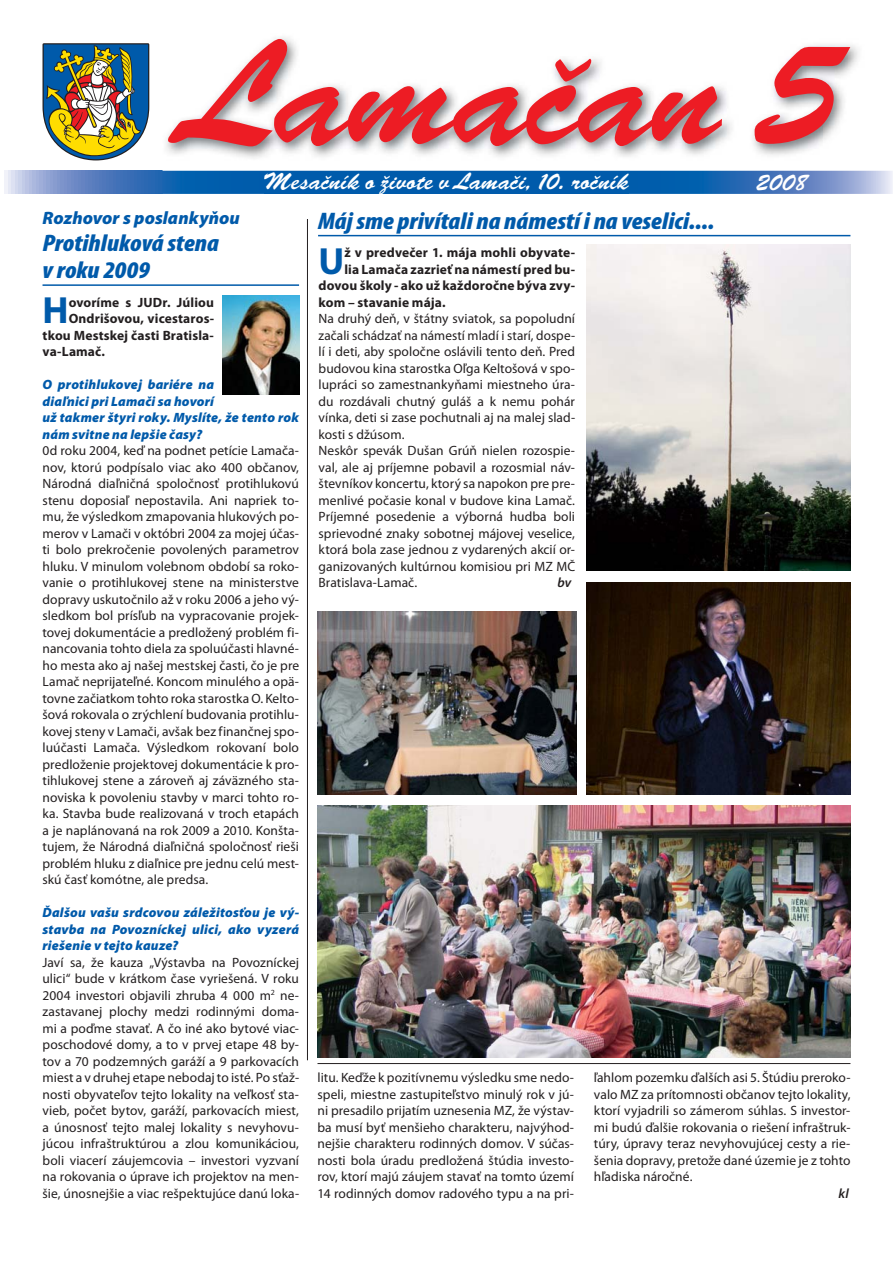
<style>
.page{position:relative;width:893px;height:1263px;background:#fff}
.page>*{position:absolute;margin:0;border:0;box-sizing:border-box;transform-origin:0 0}
.t1{font:150px "Brush Script DOT";letter-spacing:-.01em;color:#ed1c24}
.t2{font:700 37.95px "Myriad Pro";color:#005aaa}
.t3{font:italic 900 condensed 24px/27px "Myriad Pro";color:#005aaa;scale:1.1 1}
.t4{font:24px "Brush Script DOT";color:#fff}
.t5{font:italic 900 18px "Myriad Pro";color:#005aaa}
.t6{font:13.5px/16.5px "Myriad Pro";color:#231f20;text-align:justify}
.t7{font:italic 900 13.5px/16.5px "Myriad Pro";letter-spacing:.015em;color:#005aaa}
.t8{font:700 13.5px "Myriad Pro";letter-spacing:.01em;color:#231f20}
.t9{font:italic 600 13.5px "Myriad Pro";color:#231f20}
</style>
<div class="page">
<svg style="left:43px;top:43px;width:106px;height:117px"></svg>
<svg style="left:4px;top:171px;width:158px;height:23px;background:#6f90c8"></svg>
<img style="left:162px;top:37px;width:720px;height:200px">
<img style="left:162px;top:171px;width:731px;height:23px">
<div style="left:264px;top:173px;width:365px;height:22px;background:#005bab"></div>
<img style="left:756px;top:175px;width:54px;height:16px">
<hr style="left:307px;top:219px;width:1px;height:841px;background:#231f20">
<hr style="left:43px;top:284px;width:256px;height:2px;background:#005aaa">
<hr style="left:318px;top:235px;width:532px;height:1px;background:#005aaa">
<img style="left:223px;top:295px;width:76px;height:100px">
<img style="left:587px;top:245px;width:263px;height:326px">
<img style="left:317px;top:806px;width:533px;height:251px">
<img style="left:587px;top:583px;width:263px;height:211px">
<img style="left:317px;top:611px;width:260px;height:183px">
<hr style="left:317px;top:1063px;width:533px;height:1px;background:#231f20">
<h1 class="t1" style="left:188px;top:48px;width:648px">Lamačan 5</h1>
<h3 class="t4" style="left:264px;top:174px;width:366px">Mesačník o živote v Lamači, 10. ročník</h3>
<h3 class="t4" style="left:756px;top:175px;width:53px">2008</h3>
<h3 class="t5" style="left:43px;top:211px;width:199px">Rozhovor s poslankyňou</h3>
<h3 class="t3" style="left:43px;top:232px;width:162px">Protihluková stena v roku 2009</h3>
<h2 class="t2" style="left:43px;top:296px;width:28px">H</h2>
<p class="t8" style="left:69px;top:297px;width:147px">ovoríme s JUDr. Júliou</p>
<p class="t8" style="left:69px;top:313px;width:147px">Ondrišovou, vicestaros-</p>
<p class="t8" style="left:43px;top:330px;width:173px">tkou Mestskej časti Bratisla-</p>
<p class="t8" style="left:43px;top:346px;width:64px">va-Lamač.</p>
<p class="t7" style="left:43px;top:378px;width:258px">O protihlukovej bariére na<br>diaľnici pri Lamači sa hovorí<br>už takmer štyri roky. Myslíte, že tento rok nám svitne na lepšie časy?</p>
<p class="t6" style="left:43px;top:444px;width:258px">0d roku 2004, keď na podnet petície Lamača&shy;nov, ktorú podpísalo viac ako 400 občanov, Národná diaľničná spoločnosť protihlukovú stenu doposiaľ nepostavila. Ani napriek to&shy;mu, že výsledkom zmapovania hlukových po&shy;merov v Lamači v októbri 2004 za mojej účas&shy;ti bolo prekročenie povolených parametrov hluku. V minulom volebnom období sa roko&shy;vanie o protihlukovej stene na ministerstve dopravy uskutočnilo až v roku 2006 a jeho vý&shy;sledkom bol prísľub na vypracovanie projek&shy;tovej dokumentácie a predložený problém fi&shy;nancovania tohto diela za spoluúčasti hlavné&shy;ho mesta ako aj našej mestskej časti, čo je pre Lamač neprijateľné. Koncom minulého a opä&shy;tovne začiatkom tohto roka starostka O. Kelto&shy;šová rokovala o zrýchlení budovania protihlu&shy;kovej steny v Lamači, avšak bez finančnej spo&shy;luúčasti Lamača. Výsledkom rokovaní bolo predloženie projektovej dokumentácie k pro&shy;tihlukovej stene a zároveň aj záväzného sta&shy;noviska k povoleniu stavby v marci tohto ro&shy;ka. Stavba bude realizovaná v troch etapách a je naplánovaná na rok 2009 a 2010. Konšta&shy;tujem, že Národná diaľničná spoločnosť rieši problém hluku z diaľnice pre jednu celú mest&shy;skú časť komótne, ale predsa.</p>
<p class="t7" style="left:43px;top:906px;width:258px;text-align:justify">Ďalšou vašu srdcovou záležitosťou je vý&shy;stavba na Povozníckej ulici, ako vyzerá riešenie v tejto kauze?</p>
<p class="t6" style="left:43px;top:955px;width:258px">Javí sa, že kauza „Výstavba na Povozníckej ulici“ bude v krátkom čase vyriešená. V roku 2004 investori objavili zhruba 4 000 m<sup>2</sup> ne&shy;zastavanej plochy medzi rodinnými doma&shy;mi a poďme stavať. A čo iné ako bytové viac&shy;poschodové domy, a to v prvej etape 48 by&shy;tov a 70 podzemných garáží a 9 parkovacích miest a v druhej etape nebodaj to isté. Po sťaž&shy;nosti obyvateľov tejto lokality na veľkosť sta&shy;vieb, počet bytov, garáží, parkovacích miest, a únosnosť tejto malej lokality s nevyhovu&shy;júcou infraštruktúrou a zlou komunikáciou, boli viacerí záujemcovia – investori vyzvaní na rokovania o úprave ich projektov na men&shy;šie, únosnejšie a viac rešpektujúce danú loka-</p>
<h3 class="t3" style="left:318px;top:209px;width:362px">Máj sme privítali na námestí i na veselici....</h3>
<h2 class="t2" style="left:319px;top:246px;width:27px">U</h2>
<p class="t8" style="left:344px;top:247px;width:232px">ž v predvečer 1. mája mohli obyvate-</p>
<p class="t8" style="left:344px;top:264px;width:232px">lia Lamača zazrieť na námestí pred bu-</p>
<p class="t8" style="left:319px;top:280px;width:258px">dovou školy - ako už každoročne býva zvy-</p>
<p class="t8" style="left:319px;top:297px;width:129px">kom – stavanie mája.</p>
<p class="t6" style="left:319px;top:312px;width:258px;text-align:left">Na druhý deň, v štátny sviatok, sa popoludní začali schádzať na námestí mladí i starí, dospe&shy;lí i deti, aby spoločne oslávili tento deň. Pred budovou kina starostka Oľga Keltošová v spo&shy;lupráci so zamestnankyňami miestneho úra&shy;du rozdávali chutný guláš a k nemu pohár vínka, deti si zase pochutnali aj na malej slad&shy;kosti s džúsom.<br>Neskôr spevák Dušan Grúň nielen rozospie&shy;val, ale aj príjemne pobavil a rozosmial náv&shy;števníkov koncertu, ktorý sa napokon pre pre&shy;menlivé počasie konal v budove kina Lamač.<br>Príjemné posedenie a výborná hudba boli sprievodné znaky sobotnej májovej veselice, ktorá bola zase jednou z vydarených akcií or&shy;ganizovaných kultúrnou komisiou pri MZ MČ Bratislava-Lamač.</p>
<p class="t9" style="left:557px;top:577px;width:15px">bv</p>
<p class="t6" style="left:317px;top:1071px;width:258px">litu. Keďže k pozitívnemu výsledku sme nedo&shy;speli, miestne zastupiteľstvo minulý rok v jú&shy;ni presadilo prijatím uznesenia MZ, že výstav&shy;ba musí byť menšieho charakteru, najvýhod&shy;nejšie charakteru rodinných domov. V súčas&shy;nosti bola úradu predložená štúdia investo&shy;rov, ktorí majú záujem stavať na tomto území 14 rodinných domov radového typu a na pri-</p>
<p class="t6" style="left:594px;top:1071px;width:258px">ľahlom pozemku ďalších asi 5. Štúdiu preroko&shy;valo MZ za prítomnosti občanov tejto lokality, ktorí vyjadrili so zámerom súhlas. S investor&shy;mi budú ďalšie rokovania o riešení infraštruk&shy;túry, úpravy teraz nevyhovujúcej cesty a rie&shy;šenia dopravy, pretože dané územie je z tohto hľadiska náročné.</p>
<p class="t9" style="left:838px;top:1188px;width:12px">kl</p>
</div>
